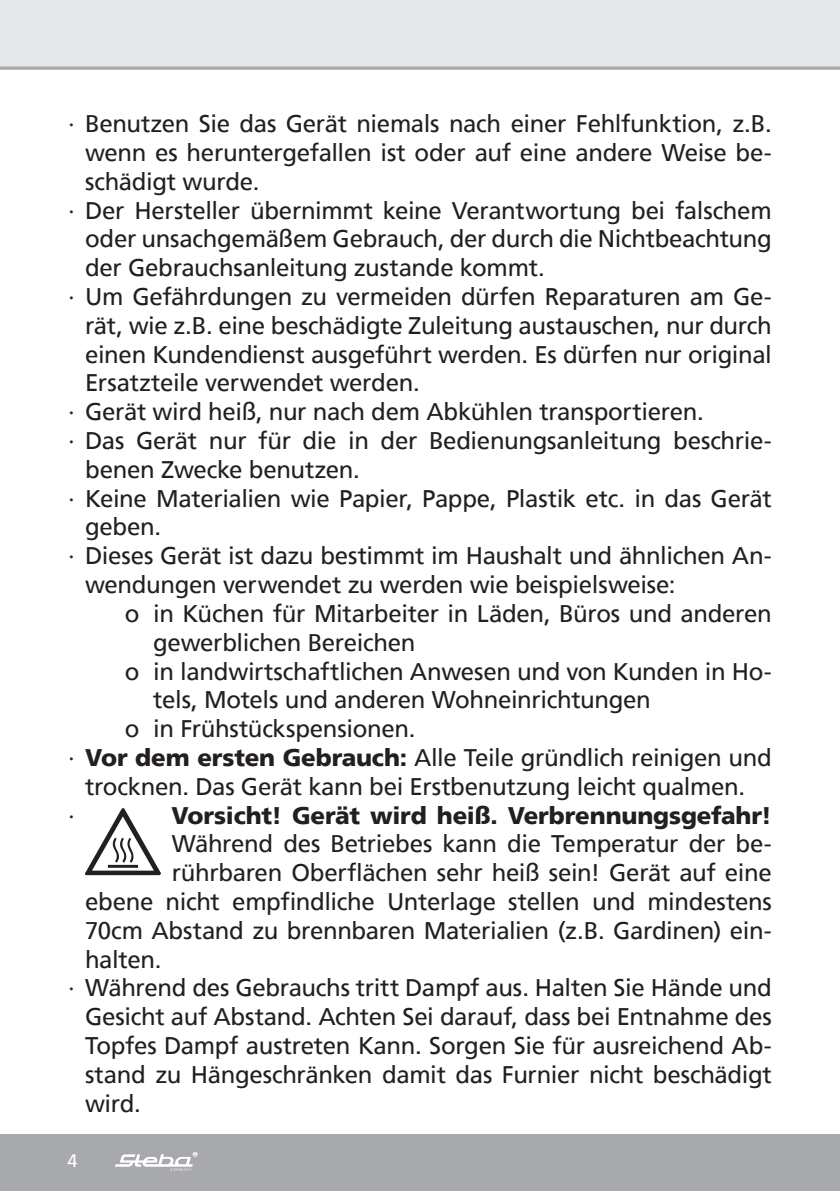
<style>
.page{position:relative;width:840px;height:1191px;background:#fff}
.page>*{position:absolute;margin:0;border:0;box-sizing:border-box;transform-origin:0 0}
.t1{font:24px "Frutiger";letter-spacing:-.015em;color:#231f20}
.t2{font:900 24px "Frutiger";letter-spacing:-.01em;color:#231f20}
.t3{font:18px "Frutiger";color:#fff}
.s1{font-weight:900}
</style>
<div class="page">
<div style="left:0;top:0;width:839px;height:68px;background:#e6e7e9"></div>
<hr style="left:839px;top:1134px;width:1px;height:57px;background:#a8a9ad">
<div style="left:0;top:1134px;width:839px;height:57px;background:#a8a9ad"></div>
<svg style="left:115px;top:1152px;width:82px;height:18px"></svg>
<svg style="left:0;top:66px;width:839px;height:4px;background:#b3b4b8"></svg>
<img style="left:85px;top:808px;width:75px;height:68px">
<p class="t1" style="left:68px;top:110px;width:705px">∙ Benutzen Sie das Gerät niemals nach einer Fehlfunktion, z.B.</p>
<p class="t1" style="left:85px;top:138px;width:687px">wenn es heruntergefallen ist oder auf eine andere Weise be-</p>
<p class="t1" style="left:85px;top:167px;width:176px">schädigt wurde.</p>
<p class="t1" style="left:68px;top:196px;width:704px">∙ Der Hersteller übernimmt keine Verantwortung bei falschem</p>
<p class="t1" style="left:85px;top:225px;width:688px">oder unsachgemäßem Gebrauch, der durch die Nichtbeachtung</p>
<p class="t1" style="left:85px;top:254px;width:461px">der Gebrauchsanleitung zustande kommt.</p>
<p class="t1" style="left:68px;top:282px;width:705px">∙ Um Gefährdungen zu vermeiden dürfen Reparaturen am Ge-</p>
<p class="t1" style="left:85px;top:311px;width:687px">rät, wie z.B. eine beschädigte Zuleitung austauschen, nur durch</p>
<p class="t1" style="left:85px;top:340px;width:687px">einen Kundendienst ausgeführt werden. Es dürfen nur original</p>
<p class="t1" style="left:85px;top:369px;width:336px">Ersatzteile verwendet werden.</p>
<p class="t1" style="left:68px;top:398px;width:636px">∙ Gerät wird heiß, nur nach dem Abkühlen transportieren.</p>
<p class="t1" style="left:68px;top:426px;width:705px">∙ Das Gerät nur für die in der Bedienungsanleitung beschrie-</p>
<p class="t1" style="left:85px;top:455px;width:276px">benen Zwecke benutzen.</p>
<p class="t1" style="left:68px;top:484px;width:704px">∙ Keine Materialien wie Papier, Pappe, Plastik etc. in das Gerät</p>
<p class="t1" style="left:85px;top:513px;width:77px">geben.</p>
<p class="t1" style="left:68px;top:542px;width:705px">∙ Dieses Gerät ist dazu bestimmt im Haushalt und ähnlichen An-</p>
<p class="t1" style="left:85px;top:570px;width:591px">wendungen verwendet zu werden wie beispielsweise:</p>
<p class="t1" style="left:125px;top:599px;width:648px">o in Küchen für Mitarbeiter in Läden, Büros und anderen</p>
<p class="t1" style="left:153px;top:628px;width:264px">gewerblichen Bereichen</p>
<p class="t1" style="left:125px;top:657px;width:648px">o in landwirtschaftlichen Anwesen und von Kunden in Ho-</p>
<p class="t1" style="left:153px;top:686px;width:499px">tels, Motels und anderen Wohneinrichtungen</p>
<p class="t1" style="left:125px;top:714px;width:292px">o in Frühstückspensionen.</p>
<p class="t1" style="left:68px;top:743px;width:705px">∙ <span class="s1">Vor dem ersten Gebrauch:</span> Alle Teile gründlich reinigen und</p>
<p class="t1" style="left:85px;top:772px;width:661px">trocknen. Das Gerät kann bei Erstbenutzung leicht qualmen.</p>
<p class="t1" style="left:68px;top:801px;width:8px">∙</p>
<p class="t2" style="left:171px;top:800px;width:601px">Vorsicht! Gerät wird heiß. Verbrennungsgefahr!</p>
<p class="t1" style="left:172px;top:830px;width:601px">Während des Betriebes kann die Temperatur der be-</p>
<p class="t1" style="left:172px;top:858px;width:601px">rührbaren Oberflächen sehr heiß sein! Gerät auf eine</p>
<p class="t1" style="left:85px;top:887px;width:688px">ebene nicht empfindliche Unterlage stellen und mindestens</p>
<p class="t1" style="left:85px;top:916px;width:687px">70cm Abstand zu brennbaren Materialien (z.B. Gardinen) ein-</p>
<p class="t1" style="left:85px;top:945px;width:78px">halten.</p>
<p class="t1" style="left:68px;top:974px;width:705px">∙ Während des Gebrauchs tritt Dampf aus. Halten Sie Hände und</p>
<p class="t1" style="left:85px;top:1002px;width:687px">Gesicht auf Abstand. Achten Sei darauf, dass bei Entnahme des</p>
<p class="t1" style="left:85px;top:1031px;width:687px">Topfes Dampf austreten Kann. Sorgen Sie für ausreichend Ab-</p>
<p class="t1" style="left:85px;top:1060px;width:687px">stand zu Hängeschränken damit das Furnier nicht beschädigt</p>
<p class="t1" style="left:85px;top:1089px;width:57px">wird.</p>
<p class="t3" style="left:67px;top:1149px;width:12px">4</p>
</div>
